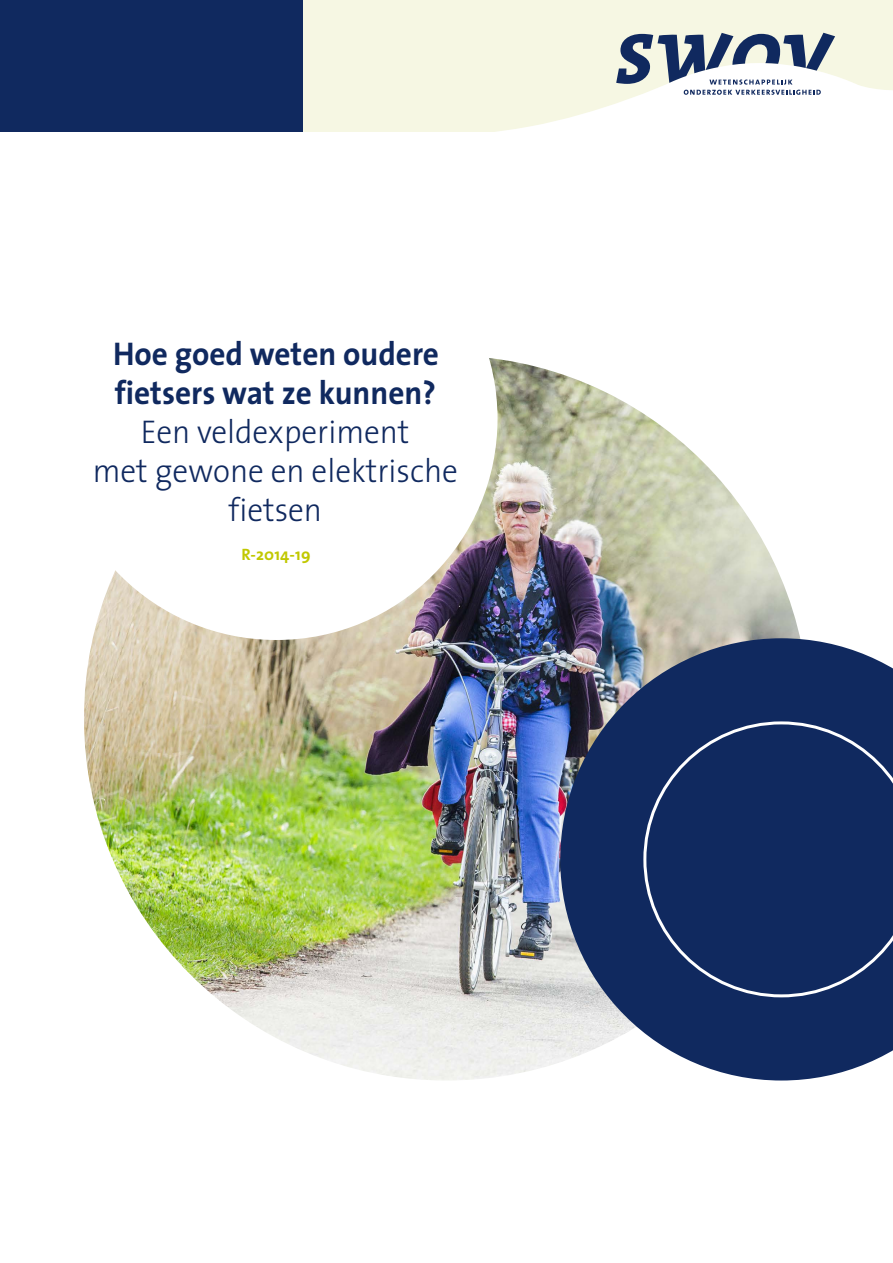
<style>
.page{position:relative;width:893px;height:1263px;background:#fff}
.page>*{position:absolute;margin:0;border:0;box-sizing:border-box;transform-origin:0 0}
.t1{font:300 33px/39px "The Sans";color:#10295f;text-align:center;scale:.95 1}
.t2{font:700 33px/39px "The Sans";color:#10295f;scale:.95 1}
.t3{font:700 16.5px "The Sans";letter-spacing:.01em;color:#c1c800}
</style>
<div class="page">
<svg style="left:303px;top:0;width:590px;height:131px;fill:#f6f7e3"></svg>
<svg style="left:616px;top:33px;width:219px;height:62px"></svg>
<div style="left:0;top:0;width:303px;height:131px;background:#10295f"></div>
<img style="left:84px;top:355px;width:725px;height:725px;border-radius:362px">
<div style="left:55px;top:198px;width:442px;height:442px;background:#fff;border-radius:50%"></div>
<svg style="left:560px;top:638px;width:333px;height:442px;background:#42547c"></svg>
<div style="left:643px;top:721px;width:250px;height:276px;background:#10295f"></div>
<p class="t2" style="left:113px;top:333px;width:345px">Hoe goed weten oudere fietsers wat ze kunnen?</p>
<p class="t1" style="left:93px;top:411px;width:386px">Een veldexperiment<br>met gewone en elektrische fietsen</p>
<p class="t3" style="left:241px;top:541px;width:71px">R-2014-19</p>
</div>
